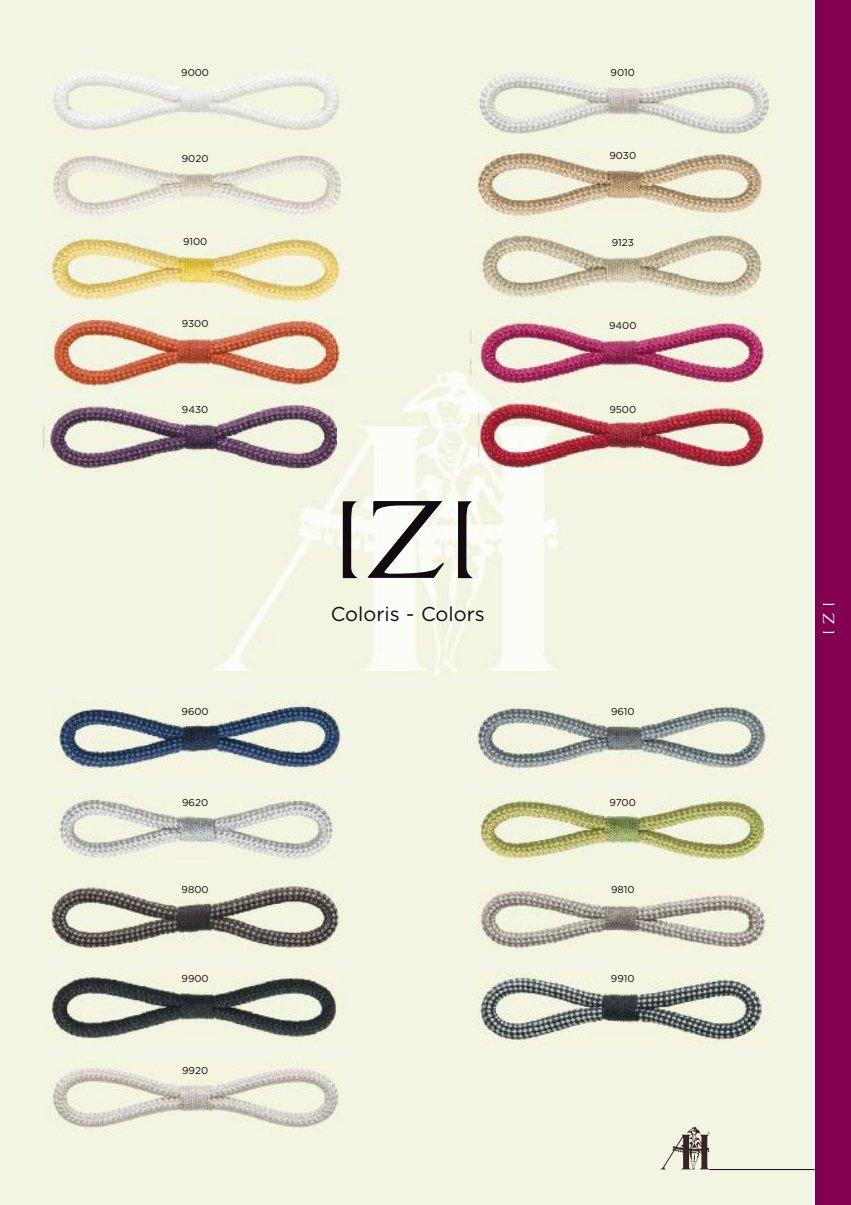
<style>
.page{position:relative;width:851px;height:1205px;background:#fff}
.page>*{position:absolute;margin:0;border:0;box-sizing:border-box;transform-origin:0 0}
.t1{font:156.25px "Sell Your Soul";color:#110b10}
.t2{font:20px "Gotham";color:#110b10}
.t3{font:15px "Sell Your Soul";color:#fff}
.t4{font:10px "Gotham";color:#110b10}
</style>
<div class="page">
<div style="left:0;top:0;width:850px;height:1205px;background:#f2f5e3"></div>
<img style="left:212px;top:371px;width:345px;height:305px">
<hr style="left:0;top:354px;width:1px;height:372px;background:#000">
<div style="left:815px;top:0;width:35px;height:1205px;background:#820051"></div>
<hr style="left:709px;top:1169px;width:106px;height:1px;background:#110b10">
<svg style="left:660px;top:1127px;width:50px;height:43px"></svg>
<img style="left:53px;top:64px;width:292px;height:68px">
<img style="left:477px;top:149px;width:286px;height:70px">
<img style="left:53px;top:155px;width:288px;height:62px">
<img style="left:471px;top:73px;width:300px;height:61px">
<img style="left:480px;top:233px;width:282px;height:65px">
<img style="left:470px;top:315px;width:296px;height:75px">
<img style="left:46px;top:316px;width:299px;height:73px">
<img style="left:45px;top:235px;width:300px;height:68px">
<img style="left:44px;top:399px;width:292px;height:77px">
<img style="left:471px;top:705px;width:299px;height:65px">
<img style="left:53px;top:703px;width:289px;height:69px">
<img style="left:478px;top:398px;width:287px;height:76px">
<img style="left:470px;top:795px;width:301px;height:68px">
<img style="left:479px;top:886px;width:287px;height:63px">
<img style="left:51px;top:880px;width:291px;height:69px">
<img style="left:53px;top:796px;width:281px;height:63px">
<img style="left:51px;top:971px;width:292px;height:71px">
<img style="left:477px;top:973px;width:291px;height:71px">
<img style="left:50px;top:1061px;width:290px;height:67px">
<p class="t4" style="left:181px;top:67px;width:29px">9000</p>
<p class="t4" style="left:610px;top:67px;width:26px">9010</p>
<p class="t4" style="left:182px;top:153px;width:28px">9020</p>
<p class="t4" style="left:609px;top:150px;width:28px">9030</p>
<p class="t4" style="left:183px;top:236px;width:26px">9100</p>
<p class="t4" style="left:611px;top:237px;width:24px">9123</p>
<p class="t4" style="left:182px;top:318px;width:28px">9300</p>
<p class="t4" style="left:609px;top:320px;width:29px">9400</p>
<p class="t4" style="left:182px;top:404px;width:28px">9430</p>
<p class="t4" style="left:609px;top:404px;width:28px">9500</p>
<h1 class="t1" style="left:340px;top:444px;width:136px">izi</h1>
<h2 class="t2" style="left:330px;top:602px;width:156px">Coloris - Colors</h2>
<p class="t4" style="left:181px;top:706px;width:29px">9600</p>
<p class="t4" style="left:611px;top:706px;width:25px">9610</p>
<p class="t4" style="left:182px;top:796px;width:28px">9620</p>
<p class="t4" style="left:609px;top:796px;width:28px">9700</p>
<p class="t4" style="left:182px;top:883px;width:29px">9800</p>
<p class="t4" style="left:611px;top:883px;width:25px">9810</p>
<p class="t4" style="left:181px;top:973px;width:29px">9900</p>
<p class="t4" style="left:611px;top:973px;width:25px">9910</p>
<p class="t4" style="left:182px;top:1065px;width:27px">9920</p>
<h3 class="t3" style="left:819px;top:634px;width:33px;rotate:-90deg">IZI</h3>
</div>
